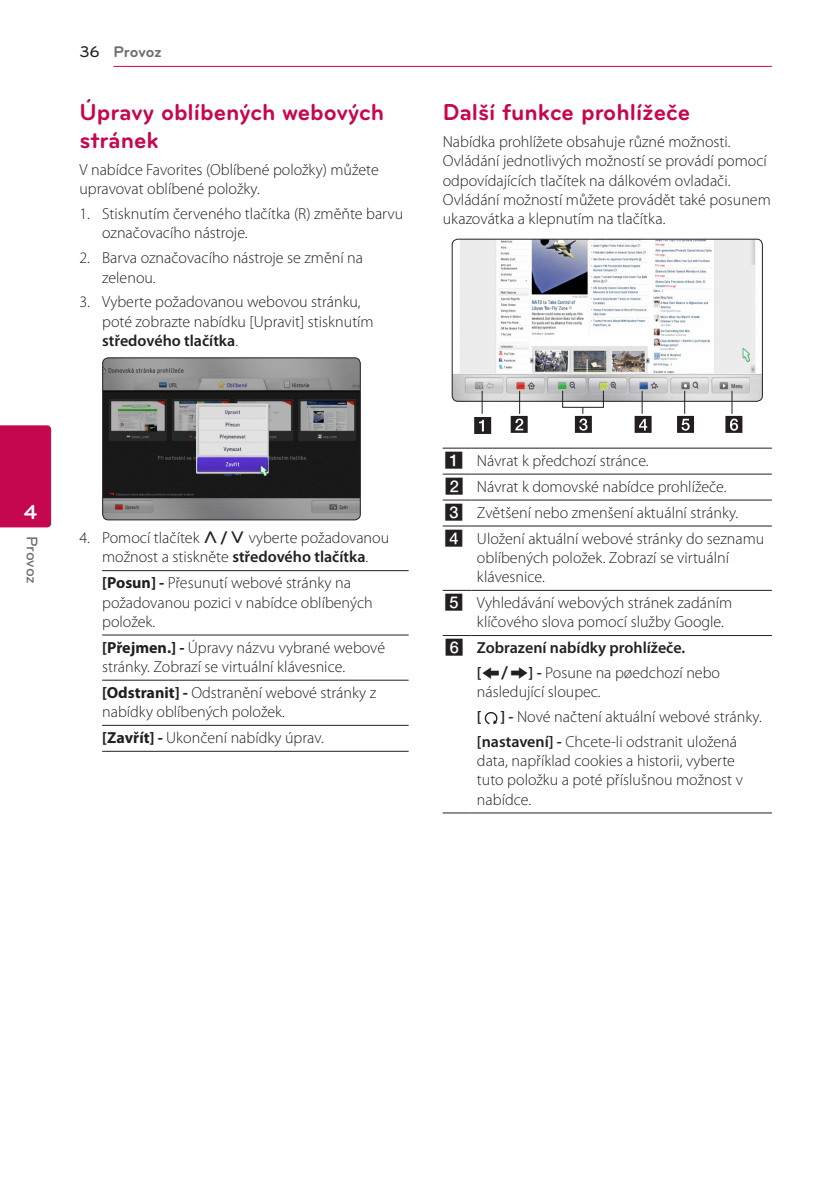
<style>
.page{position:relative;width:840px;height:1191px;background:#fff}
.page>*{position:absolute;margin:0;border:0;box-sizing:border-box;transform-origin:0 0}
.Title_2{font:700 24px/28px "Bryant LG";color:#c50750}
.t1{font:700 21px "Bryant LG";color:#fff}
.Content_text_Light{font:300 16px/19.2px "Myriad Pro";color:#231f20}
.Content_text_SemiBol{font:300 16px/19.2px "Myriad Pro";color:#231f20}
.Content_text_Num{font:300 16px/19.2px "Myriad Pro";color:#231f20}
.Content_text_SemiBol-2{font:600 16px "Myriad Pro";color:#231f20}
.t2{font:700 16px "Bryant LG";letter-spacing:-.01em;color:#6c6d70}
.t3{font:500 16px "Bryant LG";letter-spacing:-.01em;color:#6c6d70}
.Content_text_Light-2{font:16px "UPSYS Boxed Number";color:#231f20}
.s1{font-weight:500;color:#231f20}
.s2{font-weight:600}
.s3{font-family:"UPSYS Common";font-weight:400}
.s4{font-weight:700}
.s5{font-family:"UPSYS Circled Number";font-weight:400}
</style>
<div class="page">
<hr style="left:113px;top:66px;width:658px;height:1px;background:#c50750">
<div style="left:0;top:425px;width:51px;height:102px;background:#c50750"></div>
<img style="left:103px;top:358px;width:257px;height:162px">
<div style="left:102px;top:357px;width:258px;height:163px;border:1px solid #231f20;border-radius:6px"></div>
<hr style="left:102px;top:570px;width:306px;height:1px;background:#231f20">
<hr style="left:102px;top:634px;width:306px;height:1px;background:#231f20">
<hr style="left:102px;top:679px;width:306px;height:1px;background:#231f20">
<hr style="left:102px;top:725px;width:306px;height:1px;background:#231f20">
<hr style="left:102px;top:751px;width:306px;height:1px;background:#231f20">
<img style="left:453px;top:239px;width:309px;height:162px">
<div style="left:451px;top:239px;width:311px;height:163px;border:1px solid #231f20;border-radius:6px"></div>
<svg style="left:474px;top:391px;width:17px;height:43px"></svg>
<svg style="left:586px;top:359px;width:1px;height:15px"></svg>
<svg style="left:510px;top:391px;width:17px;height:42px"></svg>
<svg style="left:561px;top:390px;width:43px;height:43px"></svg>
<svg style="left:634px;top:391px;width:17px;height:42px"></svg>
<svg style="left:676px;top:391px;width:17px;height:42px"></svg>
<svg style="left:725px;top:391px;width:17px;height:42px"></svg>
<svg style="left:442px;top:447px;width:29px;height:1px"></svg>
<hr style="left:471px;top:447px;width:300px;height:1px;background:#231f20">
<svg style="left:442px;top:473px;width:29px;height:1px"></svg>
<hr style="left:471px;top:473px;width:300px;height:1px;background:#231f20">
<svg style="left:442px;top:499px;width:29px;height:1px"></svg>
<hr style="left:471px;top:499px;width:300px;height:1px;background:#231f20">
<svg style="left:442px;top:525px;width:29px;height:1px"></svg>
<hr style="left:471px;top:525px;width:300px;height:1px;background:#231f20">
<svg style="left:442px;top:590px;width:29px;height:1px"></svg>
<hr style="left:471px;top:590px;width:300px;height:1px;background:#231f20">
<svg style="left:442px;top:635px;width:29px;height:1px"></svg>
<hr style="left:471px;top:635px;width:300px;height:1px;background:#231f20">
<svg style="left:442px;top:812px;width:29px;height:1px"></svg>
<hr style="left:471px;top:812px;width:300px;height:1px;background:#231f20">
<svg style="left:484px;top:712px;width:13px;height:12px"></svg>
<p class="t2" style="left:79px;top:42px;width:84px"><span class="s1">36</span> Provoz</p>
<p class="Title_2" style="left:79px;top:98px;width:306px">Úpravy oblíbených webových stránek</p>
<p class="Content_text_Light" style="left:79px;top:160px;width:301px">V nabídce Favorites (Oblíbené položky) můžete upravovat oblíbené položky.</p>
<p class="Content_text_Num" style="left:102px;top:204px;width:302px;text-indent:-23px">1. Stisknutím červeného tlačítka (R) změňte barvu označovacího nástroje.</p>
<p class="Content_text_Num" style="left:102px;top:248px;width:262px;text-indent:-23px">2. Barva označovacího nástroje se změní na zelenou.</p>
<p class="Content_text_Num" style="left:102px;top:292px;width:273px;text-indent:-23px">3. Vyberte požadovanou webovou stránku, poté zobrazte nabídku [Upravit] stisknutím <span class="s2">středového tlačítka</span>.</p>
<p class="Title_2" style="left:442px;top:98px;width:249px">Další funkce prohlížeče</p>
<p class="Content_text_Light" style="left:442px;top:132px;width:329px">Nabídka prohlížete obsahuje různé možnosti.<br>Ovládání jednotlivých možností se provádí pomocí odpovídajících tlačítek na dálkovém ovladači.<br>Ovládání možností můžete provádět také posunem ukazovátka a klepnutím na tlačítka.</p>
<h2 class="t1" style="left:24px;top:499px;width:15px">4</h2>
<p class="t3" style="left:42px;top:536px;width:50px;rotate:90deg">Provoz</p>
<p class="Content_text_Num" style="left:79px;top:527px;width:311px;text-align:center">4. Pomocí tlačítek <span class="s3">W/S</span> vyberte požadovanou možnost a stiskněte <span class="s2">středového tlačítka</span>.</p>
<p class="Content_text_Light" style="left:102px;top:573px;width:272px"><span class="s4">[Posun] -</span> Přesunutí webové stránky na požadovanou pozici v nabídce oblíbených položek.</p>
<p class="Content_text_Light" style="left:102px;top:637px;width:284px"><span class="s4">[Přejmen.] -</span> Úpravy názvu vybrané webové stránky. Zobrazí se virtuální klávesnice.</p>
<p class="Content_text_Light" style="left:102px;top:683px;width:275px"><span class="s4">[Odstranit] -</span> Odstranění webové stránky z nabídky oblíbených položek.</p>
<p class="Content_text_Light" style="left:102px;top:728px;width:223px"><span class="s4">[Zavřít] -</span> Ukončení nabídky úprav.</p>
<p class="Content_text_Light-2" style="left:444px;top:451px;width:21px">A</p>
<p class="Content_text_SemiBol" style="left:476px;top:451px;width:173px">Návrat k předchozí stránce.</p>
<p class="Content_text_Light-2" style="left:444px;top:477px;width:21px">B</p>
<p class="Content_text_SemiBol" style="left:476px;top:477px;width:251px">Návrat k domovské nabídce prohlížeče.</p>
<p class="Content_text_Light-2" style="left:444px;top:503px;width:21px">C</p>
<p class="Content_text_SemiBol" style="left:476px;top:502px;width:263px">Zvětšení nebo zmenšení aktuální stránky.</p>
<p class="Content_text_Light-2" style="left:444px;top:529px;width:21px">D</p>
<p class="Content_text_SemiBol" style="left:476px;top:528px;width:289px">Uložení aktuální webové stránky do seznamu oblíbených položek. Zobrazí se virtuální klávesnice.</p>
<p class="Content_text_Light-2" style="left:444px;top:594px;width:21px">E</p>
<p class="Content_text_SemiBol" style="left:476px;top:593px;width:256px">Vyhledávání webových stránek zadáním klíčového slova pomocí služby Google.</p>
<p class="Content_text_Light-2" style="left:444px;top:639px;width:21px">F</p>
<p class="Content_text_SemiBol-2" style="left:476px;top:637px;width:209px">Zobrazení nabídky prohlížeče.</p>
<p class="Content_text_SemiBol" style="left:476px;top:663px;width:244px"><span class="s2">[</span><span class="s5">,</span><span class="s3">/</span><span class="s5">/</span><span class="s2">] -</span> Posune na pøedchozí nebo následující sloupec.</p>
<p class="Content_text_SemiBol" style="left:476px;top:707px;width:286px"><span class="s2">[ ] -</span> Nové načtení aktuální webové stránky.</p>
<p class="Content_text_SemiBol" style="left:476px;top:732px;width:267px"><span class="s2">[nastavení] -</span> Chcete-li odstranit uložená data, například cookies a historii, vyberte tuto položku a poté příslušnou možnost v nabídce.</p>
</div>
